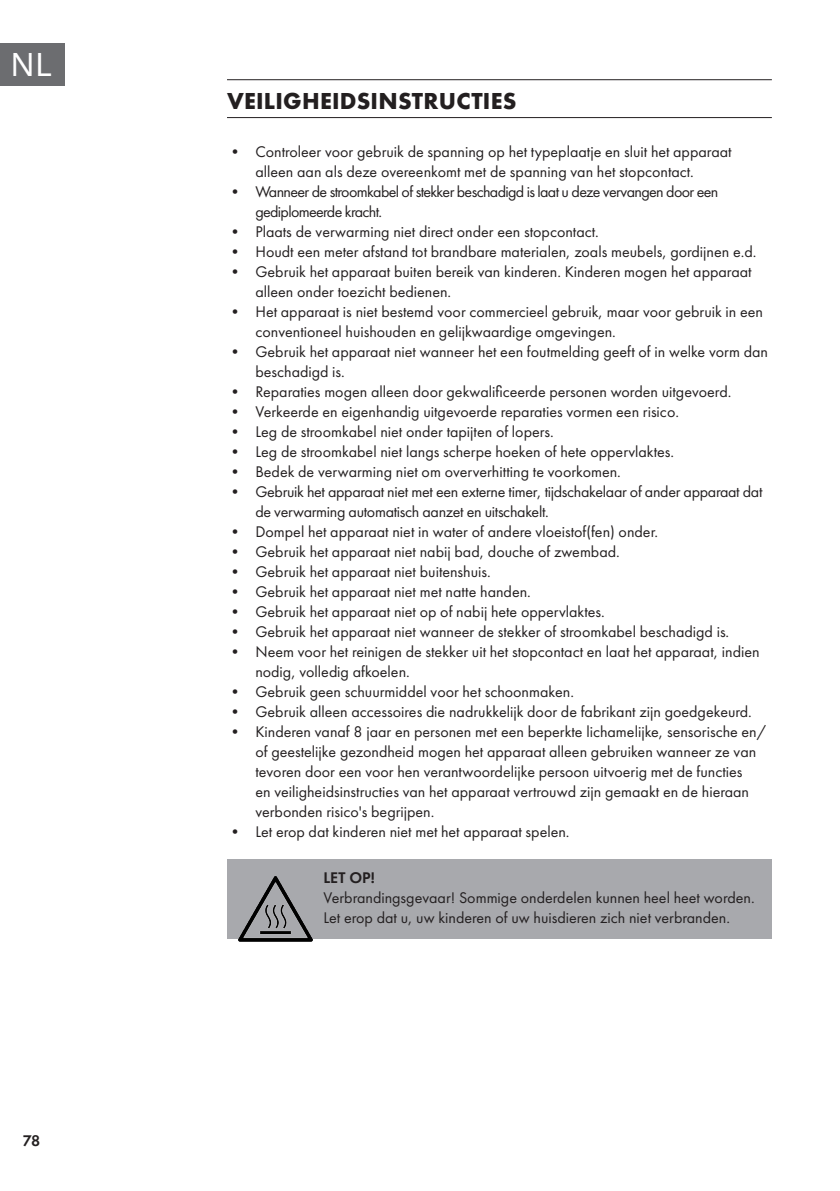
<style>
.page{position:relative;width:840px;height:1191px;background:#fff}
.page>*{position:absolute;margin:0;border:0;box-sizing:border-box;transform-origin:0 0}
.t1{font:32px "Noto Sans";color:#fff}
.Super_Headline{font:700 24px "Futura PTW08";letter-spacing:.01em;color:#231f20}
.Base_Text_HINWEIS_grau{font:16px/20px "Futura PTW08";color:#231f20}
.Base_Text_HINWEIS_grau-2{font:16px/20px "Futura PTW08";letter-spacing:-.02em;color:#231f20}
.Base_Text_HINWEIS_grau-3{font:16px/20px "Futura PTW08";letter-spacing:-.04em;color:#231f20}
.t2{font:600 16px "Futura PTW08";color:#231f20}
.s1{font-weight:600}
</style>
<div class="page">
<div style="left:0;top:43px;width:65px;height:42px;background:#6c6d70"></div>
<hr style="left:227px;top:79px;width:544px;height:1px;background:#231f20">
<hr style="left:227px;top:117px;width:544px;height:1px;background:#231f20">
<div style="left:227px;top:859px;width:544px;height:79px;background:#a8a9ad"></div>
<img style="left:238px;top:876px;width:74px;height:65px">
<h1 class="t1" style="left:11px;top:42px;width:43px">NL</h1>
<p class="t2" style="left:23px;top:1130px;width:19px">78</p>
<p class="Super_Headline" style="left:227px;top:85px;width:290px">VEILIGHEIDSINSTRUCTIES</p>
<p class="Base_Text_HINWEIS_grau" style="left:227px;top:141px;width:506px;text-align:center">• Controleer voor gebruik de spanning op het typeplaatje en sluit het apparaat alleen aan als deze overeenkomt met de spanning van het stopcontact.</p>
<p class="Base_Text_HINWEIS_grau-3" style="left:255px;top:181px;width:464px;text-indent:-28px">• Wanneer de stroomkabel of stekker beschadigd is laat u deze vervangen door een gediplomeerde kracht.</p>
<p class="Base_Text_HINWEIS_grau" style="left:227px;top:221px;width:373px">• Plaats de verwarming niet direct onder een stopcontact.</p>
<p class="Base_Text_HINWEIS_grau" style="left:227px;top:241px;width:530px">• Houdt een meter afstand tot brandbare materialen, zoals meubels, gordijnen e.d.</p>
<p class="Base_Text_HINWEIS_grau" style="left:255px;top:261px;width:497px;text-indent:-28px">• Gebruik het apparaat buiten bereik van kinderen. Kinderen mogen het apparaat alleen onder toezicht bedienen.</p>
<p class="Base_Text_HINWEIS_grau" style="left:255px;top:301px;width:509px;text-indent:-28px">• Het apparaat is niet bestemd voor commercieel gebruik, maar voor gebruik in een conventioneel huishouden en gelijkwaardige omgevingen.</p>
<p class="Base_Text_HINWEIS_grau" style="left:255px;top:341px;width:514px;text-indent:-28px">• Gebruik het apparaat niet wanneer het een foutmelding geeft of in welke vorm dan beschadigd is.</p>
<p class="Base_Text_HINWEIS_grau" style="left:227px;top:381px;width:505px">• Reparaties mogen alleen door gekwalificeerde personen worden uitgevoerd.</p>
<p class="Base_Text_HINWEIS_grau" style="left:227px;top:401px;width:453px">• Verkeerde en eigenhandig uitgevoerde reparaties vormen een risico.</p>
<p class="Base_Text_HINWEIS_grau" style="left:227px;top:421px;width:328px">• Leg de stroomkabel niet onder tapijten of lopers.</p>
<p class="Base_Text_HINWEIS_grau" style="left:227px;top:441px;width:448px">• Leg de stroomkabel niet langs scherpe hoeken of hete oppervlaktes.</p>
<p class="Base_Text_HINWEIS_grau" style="left:227px;top:461px;width:395px">• Bedek de verwarming niet om oververhitting te voorkomen.</p>
<p class="Base_Text_HINWEIS_grau-2" style="left:255px;top:481px;width:508px;text-indent:-28px">• Gebruik het apparaat niet met een externe timer, tijdschakelaar of ander apparaat dat de verwarming automatisch aanzet en uitschakelt.</p>
<p class="Base_Text_HINWEIS_grau" style="left:227px;top:521px;width:432px">• Dompel het apparaat niet in water of andere vloeistof(fen) onder.</p>
<p class="Base_Text_HINWEIS_grau" style="left:227px;top:541px;width:394px">• Gebruik het apparaat niet nabij bad, douche of zwembad.</p>
<p class="Base_Text_HINWEIS_grau" style="left:227px;top:561px;width:265px">• Gebruik het apparaat niet buitenshuis.</p>
<p class="Base_Text_HINWEIS_grau" style="left:227px;top:581px;width:305px">• Gebruik het apparaat niet met natte handen.</p>
<p class="Base_Text_HINWEIS_grau" style="left:227px;top:601px;width:379px">• Gebruik het apparaat niet op of nabij hete oppervlaktes.</p>
<p class="Base_Text_HINWEIS_grau" style="left:227px;top:621px;width:503px">• Gebruik het apparaat niet wanneer de stekker of stroomkabel beschadigd is.</p>
<p class="Base_Text_HINWEIS_grau" style="left:255px;top:641px;width:505px;text-indent:-28px">• Neem voor het reinigen de stekker uit het stopcontact en laat het apparaat, indien nodig, volledig afkoelen.</p>
<p class="Base_Text_HINWEIS_grau" style="left:227px;top:681px;width:348px">• Gebruik geen schuurmiddel voor het schoonmaken.</p>
<p class="Base_Text_HINWEIS_grau" style="left:227px;top:701px;width:526px">• Gebruik alleen accessoires die nadrukkelijk door de fabrikant zijn goedgekeurd.</p>
<p class="Base_Text_HINWEIS_grau" style="left:255px;top:721px;width:512px;text-indent:-28px">• Kinderen vanaf 8 jaar en personen met een beperkte lichamelijke, sensorische en/ of geestelijke gezondheid mogen het apparaat alleen gebruiken wanneer ze van tevoren door een voor hen verantwoordelijke persoon uitvoerig met de functies<br>en veiligheidsinstructies van het apparaat vertrouwd zijn gemaakt en de hieraan verbonden risico's begrijpen.</p>
<p class="Base_Text_HINWEIS_grau" style="left:227px;top:821px;width:344px">• Let erop dat kinderen niet met het apparaat spelen.</p>
<p class="Base_Text_HINWEIS_grau" style="left:323px;top:867px;width:432px"><span class="s1">LET OP!<br></span>Verbrandingsgevaar! Sommige onderdelen kunnen heel heet worden.<br>Let erop dat u, uw kinderen of uw huisdieren zich niet verbranden.</p>
</div>
